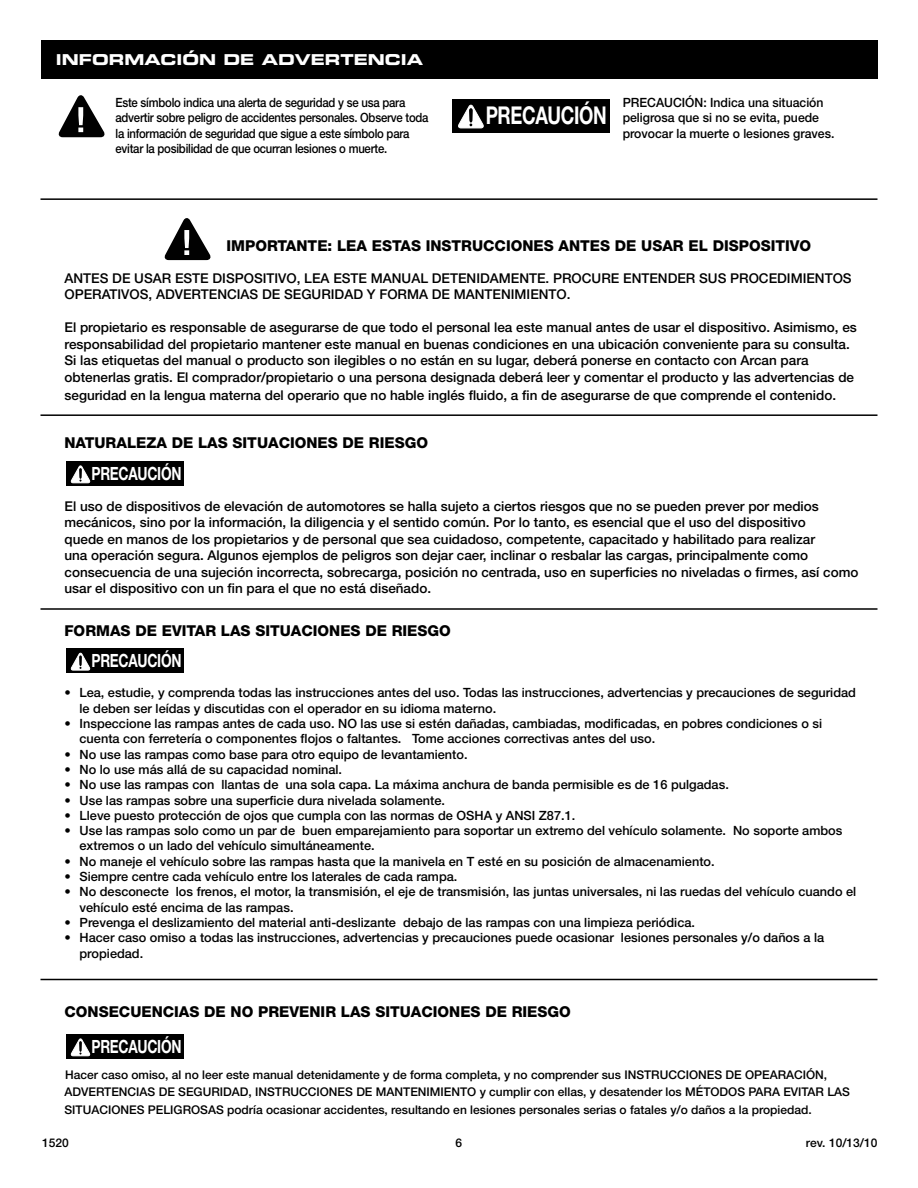
<style>
.page{position:relative;width:918px;height:1188px;background:#fff}
.page>*{position:absolute;margin:0;border:0;box-sizing:border-box;transform-origin:0 0}
.t1{font:700 24.6px "Helvetica Neue LT Std";letter-spacing:-.02em;color:#fff;scale:.75 1}
.t2{font:700 18.3px "Helvetica Neue LT Std";letter-spacing:-.02em;color:#fff;scale:.75 1}
.t3{font:800 15px "Helvetica Neue LT Std";color:#000}
.t4{font:15px "Eurostile LT Std Bold Ex 2";color:#fff}
.t5{font:500 13.5px/16.5px "Helvetica Neue LT Std";color:#000}
.t6{font:500 12.75px/15.3px "Helvetica Neue LT Std";color:#000}
.t7{font:500 12.75px/15.3px "Helvetica Neue LT Std";letter-spacing:-.02em;color:#000;scale:.89 1}
.t8{font:500 12.75px/15.3px "Helvetica Neue LT Std";color:#000;scale:.96 1}
.t9{font:500 12px/16.5px "Helvetica Neue LT Std";color:#000}
</style>
<div class="page">
<div style="left:41px;top:40px;width:837px;height:39px;background:#000"></div>
<hr style="left:40px;top:198px;width:838px;height:2px;background:#000">
<hr style="left:40px;top:414px;width:838px;height:2px;background:#000">
<hr style="left:40px;top:608px;width:838px;height:2px;background:#000">
<hr style="left:40px;top:979px;width:838px;height:1px;background:#000">
<svg style="left:59px;top:95px;width:46px;height:42px"></svg>
<svg style="left:165px;top:218px;width:45px;height:42px"></svg>
<div style="left:453px;top:99px;width:157px;height:33px;background:#000"></div>
<svg style="left:458px;top:104px;width:26px;height:25px"></svg>
<div style="left:67px;top:461px;width:117px;height:25px;background:#000"></div>
<svg style="left:71px;top:465px;width:20px;height:18px"></svg>
<div style="left:67px;top:649px;width:117px;height:24px;background:#000"></div>
<svg style="left:71px;top:652px;width:20px;height:19px"></svg>
<div style="left:67px;top:1034px;width:117px;height:25px;background:#000"></div>
<svg style="left:71px;top:1038px;width:20px;height:18px"></svg>
<p class="t4" style="left:56px;top:49px;width:22px">INFORMACI</p>
<p class="t4" style="left:183px;top:49px;width:57px">ÓN DE</p>
<p class="t4" style="left:262px;top:49px;width:64px">ADVERTENCIA</p>
<p class="t7" style="left:116px;top:95px;width:353px">Este símbolo indica una alerta de seguridad y se usa para advertir sobre peligro de accidentes personales. Observe toda la información de seguridad que sigue a este símbolo para evitar la posibilidad de que ocurran lesiones o muerte.</p>
<h1 class="t1" style="left:486px;top:100px;width:163px">PRECAUCIÓN</h1>
<p class="t8" style="left:623px;top:95px;width:222px">PRECAUCIÓN: Indica una situación peligrosa que si no se evita, puede provocar la muerte o lesiones graves.</p>
<p class="t3" style="left:226px;top:237px;width:586px">IMPORTANTE: LEA ESTAS INSTRUCCIONES ANTES DE USAR EL DISPOSITIVO</p>
<p class="t5" style="left:64px;top:270px;width:789px">ANTES DE USAR ESTE DISPOSITIVO, LEA ESTE MANUAL DETENIDAMENTE. PROCURE ENTENDER SUS PROCEDIMIENTOS<br>OPERATIVOS, ADVERTENCIAS DE SEGURIDAD Y FORMA DE MANTENIMIENTO.</p>
<p class="t5" style="left:64px;top:319px;width:794px">El propietario es responsable de asegurarse de que todo el personal lea este manual antes de usar el dispositivo. Asimismo, es responsabilidad del propietario mantener este manual en buenas condiciones en una ubicación conveniente para su consulta.<br>Si las etiquetas del manual o producto son ilegibles o no están en su lugar, deberá ponerse en contacto con Arcan para obtenerlas gratis. El comprador/propietario o una persona designada deberá leer y comentar el producto y las advertencias de</p>
<p class="t5" style="left:64px;top:387px;width:773px">seguridad en la lengua materna del operario que no hable inglés fluido, a fin de asegurarse de que comprende el contenido.</p>
<p class="t3" style="left:64px;top:434px;width:365px">NATURALEZA DE LAS SITUACIONES DE RIESGO</p>
<h2 class="t2" style="left:92px;top:462px;width:122px">PRECAUCIÓN</h2>
<p class="t5" style="left:64px;top:498px;width:795px">El uso de dispositivos de elevación de automotores se halla sujeto a ciertos riesgos que no se pueden prever por medios mecánicos, sino por la información, la diligencia y el sentido común. Por lo tanto, es esencial que el uso del dispositivo<br>quede en manos de los propietarios y de personal que sea cuidadoso, competente, capacitado y habilitado para realizar<br>una operación segura. Algunos ejemplos de peligros son dejar caer, inclinar o resbalar las cargas, principalmente como consecuencia de una sujeción incorrecta, sobrecarga, posición no centrada, uso en superficies no niveladas o firmes, así como usar el dispositivo con un fin para el que no está diseñado.</p>
<p class="t3" style="left:64px;top:622px;width:388px">FORMAS DE EVITAR LAS SITUACIONES DE RIESGO</p>
<h2 class="t2" style="left:92px;top:649px;width:122px">PRECAUCIÓN</h2>
<p class="t6" style="left:80px;top:685px;width:778px;text-indent:-15px">• Lea, estudie, y comprenda todas las instrucciones antes del uso. Todas las instrucciones, advertencias y precauciones de seguridad le deben ser leídas y discutidas con el operador en su idioma materno.</p>
<p class="t6" style="left:80px;top:716px;width:744px;text-indent:-15px">• Inspeccione las rampas antes de cada uso. NO las use si estén dañadas, cambiadas, modificadas, en pobres condiciones o si cuenta con ferretería o componentes flojos o faltantes. Tome acciones correctivas antes del uso.</p>
<p class="t6" style="left:65px;top:746px;width:405px">• No use las rampas como base para otro equipo de levantamiento.</p>
<p class="t6" style="left:65px;top:762px;width:279px">• No lo use más allá de su capacidad nominal.</p>
<p class="t6" style="left:65px;top:777px;width:666px">• No use las rampas con llantas de una sola capa. La máxima anchura de banda permisible es de 16 pulgadas.</p>
<p class="t6" style="left:65px;top:792px;width:382px">• Use las rampas sobre una superficie dura nivelada solamente.</p>
<p class="t6" style="left:65px;top:807px;width:512px">• Lleve puesto protección de ojos que cumpla con las normas de OSHA y ANSI Z87.1.</p>
<p class="t6" style="left:80px;top:823px;width:764px;text-indent:-15px">• Use las rampas solo como un par de buen emparejamiento para soportar un extremo del vehículo solamente. No soporte ambos extremos o un lado del vehículo simultáneamente.</p>
<p class="t6" style="left:65px;top:853px;width:652px">• No maneje el vehículo sobre las rampas hasta que la manivela en T esté en su posición de almacenamiento.</p>
<p class="t6" style="left:65px;top:869px;width:394px">• Siempre centre cada vehículo entre los laterales de cada rampa.</p>
<p class="t6" style="left:80px;top:884px;width:778px;text-indent:-15px">• No desconecte los frenos, el motor, la transmisión, el eje de transmisión, las juntas universales, ni las ruedas del vehículo cuando el vehículo esté encima de las rampas.</p>
<p class="t6" style="left:65px;top:915px;width:632px">• Prevenga el deslizamiento del material anti-deslizante debajo de las rampas con una limpieza periódica.</p>
<p class="t6" style="left:80px;top:930px;width:746px;text-indent:-15px">• Hacer caso omiso a todas las instrucciones, advertencias y precauciones puede ocasionar lesiones personales y/o daños a la propiedad.</p>
<p class="t3" style="left:64px;top:1003px;width:508px">CONSECUENCIAS DE NO PREVENIR LAS SITUACIONES DE RIESGO</p>
<h2 class="t2" style="left:92px;top:1035px;width:122px">PRECAUCIÓN</h2>
<p class="t9" style="left:65px;top:1067px;width:787px">Hacer caso omiso, al no leer este manual detenidamente y de forma completa, y no comprender sus INSTRUCCIONES DE OPEARACIÓN,<br>ADVERTENCIAS DE SEGURIDAD, INSTRUCCIONES DE MANTENIMIENTO y cumplir con ellas, y desatender los MÉTODOS PARA EVITAR LAS</p>
<p class="t9" style="left:65px;top:1101px;width:749px">SITUACIONES PELIGROSAS podría ocasionar accidentes, resultando en lesiones personales serias o fatales y/o daños a la propiedad.</p>
<p class="t9" style="left:42px;top:1135px;width:28px">1520</p>
<p class="t9" style="left:456px;top:1135px;width:8px">6</p>
<p class="t9" style="left:806px;top:1135px;width:73px">rev. 10/13/10</p>
</div>
